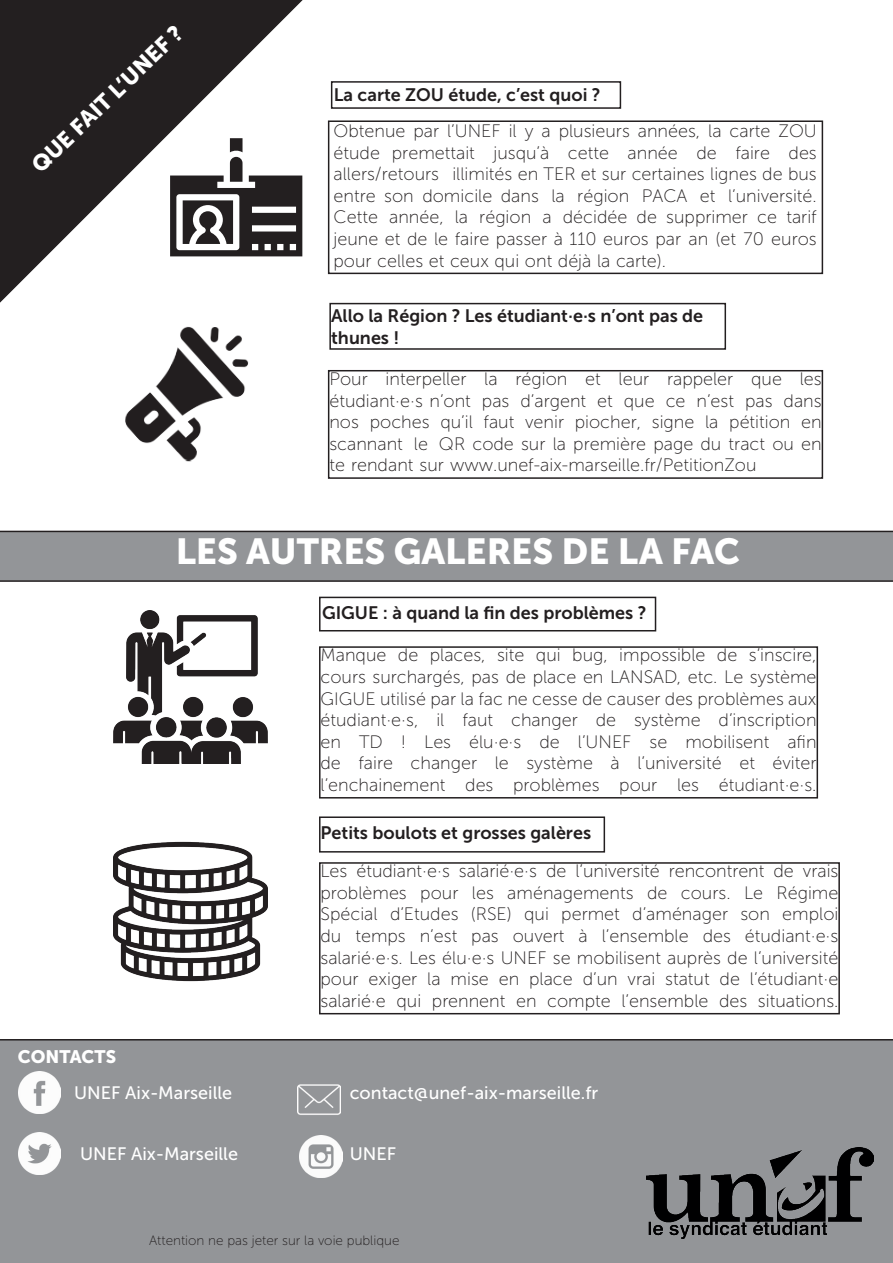
<style>
.page{position:relative;width:893px;height:1263px;background:#fff}
.page>*{position:absolute;margin:0;border:0;box-sizing:border-box;transform-origin:0 0}
.t1{font:36px "Museo Sans 900";color:#fff}
.t2{font:22.5px "Museo Sans 900";color:#fff}
.t3{font:18px/21.6px "Museo Sans 100";color:#231f20;text-align:justify}
.t4{font:18px/21.6px "Museo Sans 700";color:#231f20}
.t5{font:18px "Museo Sans 500";color:#fff}
.t6{font:18px "Museo Sans 900";color:#fff}
.t7{font:13.5px "Museo Sans 100";color:#231f20}
</style>
<div class="page">
<svg style="left:0;top:0;width:303px;height:303px"></svg>
<img style="left:114px;top:610px;width:154px;height:154px">
<img style="left:114px;top:841px;width:154px;height:141px">
<svg style="left:74px;top:279px;width:228px;height:24px"></svg>
<img style="left:125px;top:326px;width:124px;height:136px">
<div style="left:331px;top:81px;width:290px;height:28px;border:2px solid #231f20"></div>
<div style="left:328px;top:120px;width:495px;height:154px;border:2px solid #231f20"></div>
<div style="left:328px;top:370px;width:495px;height:109px;border:2px solid #231f20"></div>
<div style="left:329px;top:303px;width:397px;height:47px;border:2px solid #231f20"></div>
<svg style="left:0;top:531px;width:893px;height:51px;background:#8d8f91"></svg>
<div style="left:319px;top:597px;width:337px;height:34px;border:2px solid #231f20"></div>
<div style="left:319px;top:646px;width:499px;height:152px;border:2px solid #231f20"></div>
<div style="left:0;top:1039px;width:893px;height:224px;background:#939598"></div>
<img style="left:19px;top:1071px;width:42px;height:43px">
<img style="left:19px;top:1132px;width:42px;height:43px">
<img style="left:300px;top:1135px;width:42px;height:42px">
<img style="left:298px;top:1078px;width:42px;height:42px">
<img style="left:646px;top:1147px;width:227px;height:92px">
<div style="left:319px;top:816px;width:286px;height:36px;border:2px solid #231f20"></div>
<div style="left:319px;top:862px;width:521px;height:152px;border:2px solid #231f20"></div>
<p class="t2" style="left:26px;top:159px;width:202px;rotate:-44deg">QUE FAIT L’UNEF ?</p>
<p class="t4" style="left:334px;top:84px;width:268px">La carte ZOU étude, c’est quoi ?</p>
<p class="t3" style="left:334px;top:120px;width:485px">Obtenue par l’UNEF il y a plusieurs années, la carte ZOU étude premettait jusqu’à cette année de faire des allers/retours illimités en TER et sur certaines lignes de bus entre son domicile dans la région PACA et l’université.<br>Cette année, la région a décidée de supprimer ce tarif jeune et de le faire passer à 110 euros par an (et 70 euros pour celles et ceux qui ont déjà la carte).</p>
<p class="t4" style="left:331px;top:305px;width:374px">Allo la Région ? Les étudiant·e·s n’ont pas de thunes !</p>
<p class="t3" style="left:329px;top:368px;width:494px">Pour interpeller la région et leur rappeler que les étudiant·e·s n’ont pas d’argent et que ce n’est pas dans nos poches qu’il faut venir piocher, signe la pétition en scannant le QR code sur la première page du tract ou en te rendant sur www.unef-aix-marseille.fr/PetitionZou</p>
<h1 class="t1" style="left:176px;top:531px;width:566px">LES AUTRES GALERES DE LA FAC</h1>
<p class="t4" style="left:322px;top:602px;width:326px">GIGUE : à quand la fin des problèmes ?</p>
<p class="t3" style="left:321px;top:644px;width:498px">Manque de places, site qui bug, impossible de s’inscire, cours surchargés, pas de place en LANSAD, etc. Le système GIGUE utilisé par la fac ne cesse de causer des problèmes aux étudiant·e·s, il faut changer de système d’inscription en TD ! Les élu·e·s de l’UNEF se mobilisent afin de faire changer le système à l’université et éviter l’enchainement des problèmes pour les étudiant·e·s.</p>
<p class="t6" style="left:18px;top:1047px;width:100px">CONTACTS</p>
<p class="t4" style="left:321px;top:822px;width:272px">Petits boulots et grosses galères</p>
<p class="t3" style="left:321px;top:860px;width:519px">Les étudiant·e·s salarié·e·s de l’université rencontrent de vrais problèmes pour les aménagements de cours. Le Régime Spécial d’Etudes (RSE) qui permet d’aménager son emploi du temps n’est pas ouvert à l’ensemble des étudiant·e·s salarié·e·s. Les élu·e·s UNEF se mobilisent auprès de l’université pour exiger la mise en place d’un vrai statut de l’étudiant·e salarié·e qui prennent en compte l’ensemble des situations.</p>
<p class="t5" style="left:74px;top:1083px;width:159px">UNEF Aix-Marseille</p>
<p class="t5" style="left:350px;top:1083px;width:250px">contact@unef-aix-marseille.fr</p>
<p class="t5" style="left:80px;top:1144px;width:159px">UNEF Aix-Marseille</p>
<p class="t5" style="left:350px;top:1144px;width:48px">UNEF</p>
<p class="t7" style="left:149px;top:1234px;width:252px">Attention ne pas jeter sur la voie publique</p>
</div>
